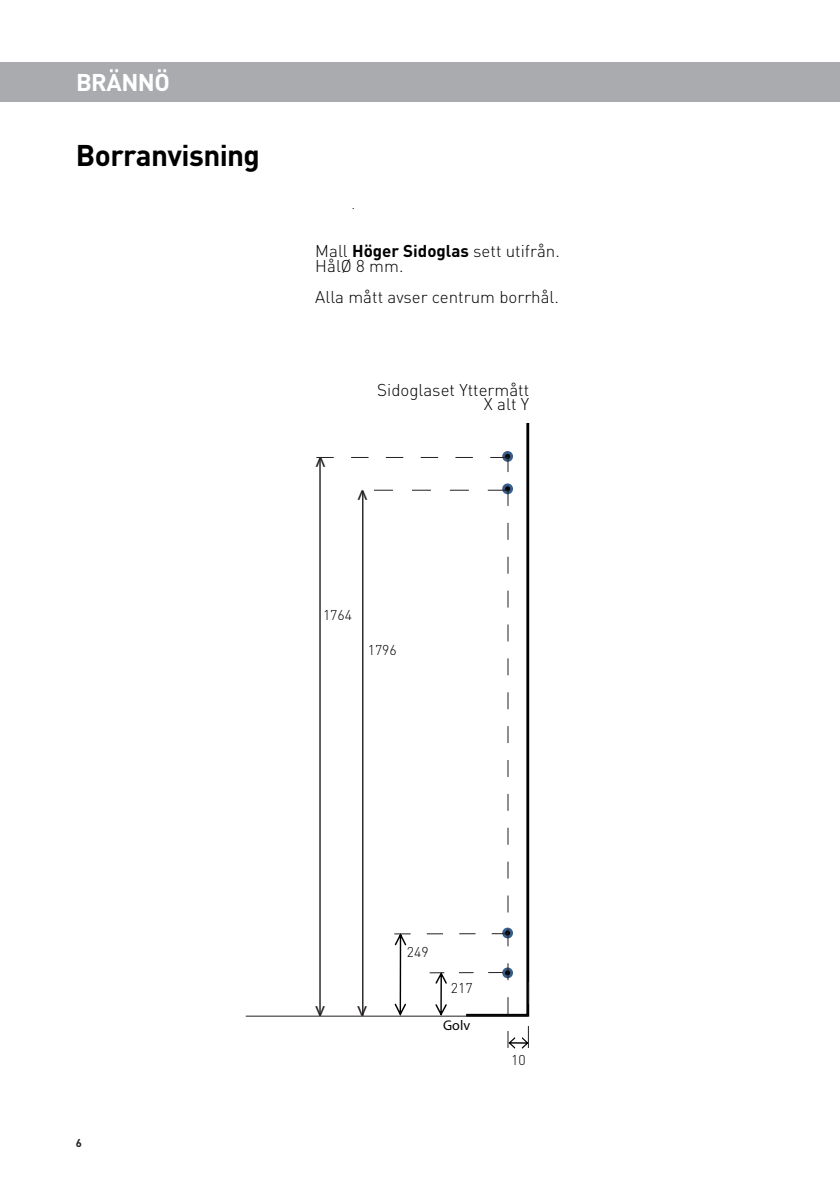
<style>
.page{position:relative;width:840px;height:1191px;background:#fff}
.page>*{position:absolute;margin:0;border:0;box-sizing:border-box;transform-origin:0 0}
.Paragraph_Style2{font:700 29.6px "DINOT";letter-spacing:-.02em;color:#000}
.Allmänt_styckeformat{font:700 24px "DINOT";letter-spacing:-.02em;color:#fff}
.Allmänt_styckeformat-2{font:19.8px "Arial";color:#231f20}
.Paragraph_Style1{font:300 17px/14px "DIN";color:#000;text-align:right}
.Paragraph_Style1-2{font:300 14px "DIN";color:#000}
.Paragraph_Style1-3{font:14px "Myriad Pro";color:#000}
.t1{font:700 11.2px "DINOT";color:#231f20}
.s1{font-family:"DINOT";font-weight:700}
</style>
<div class="page">
<div style="left:0;top:62px;width:839px;height:40px;background:#a9abae"></div>
<hr style="left:245px;top:1015px;width:282px;height:1px;background:#231f20">
<svg style="left:315px;top:449px;width:213px;height:599px"></svg>
<p class="Allmänt_styckeformat" style="left:76px;top:66px;width:95px">BRÄNNÖ</p>
<p class="Paragraph_Style2" style="left:76px;top:136px;width:185px">Borranvisning</p>
<p class="Paragraph_Style1" style="left:315px;top:243px;width:246px">Mall <span class="s1">Höger Sidoglas</span> sett utifrån.</p>
<p class="Paragraph_Style1" style="left:315px;top:258px;width:90px">HålØ 8 mm.</p>
<p class="Paragraph_Style1" style="left:315px;top:289px;width:245px">Alla mått avser centrum borrhål.</p>
<p class="Allmänt_styckeformat-2" style="left:314px;top:449px;width:13px">˄</p>
<p class="Paragraph_Style1" style="left:377px;top:382px;width:153px">Sidoglaset Yttermått<br>X alt Y</p>
<p class="Allmänt_styckeformat-2" style="left:357px;top:481px;width:13px">˄</p>
<p class="Paragraph_Style1-2" style="left:323px;top:606px;width:30px">1764</p>
<p class="Paragraph_Style1-2" style="left:367px;top:640px;width:30px">1796</p>
<p class="t1" style="left:76px;top:1135px;width:8px">6</p>
<p class="Paragraph_Style1-2" style="left:407px;top:942px;width:23px">249</p>
<p class="Paragraph_Style1-2" style="left:450px;top:978px;width:23px">217</p>
<p class="Paragraph_Style1-3" style="left:443px;top:1017px;width:29px">Golv</p>
<p class="Paragraph_Style1-2" style="left:511px;top:1050px;width:16px">10</p>
</div>
